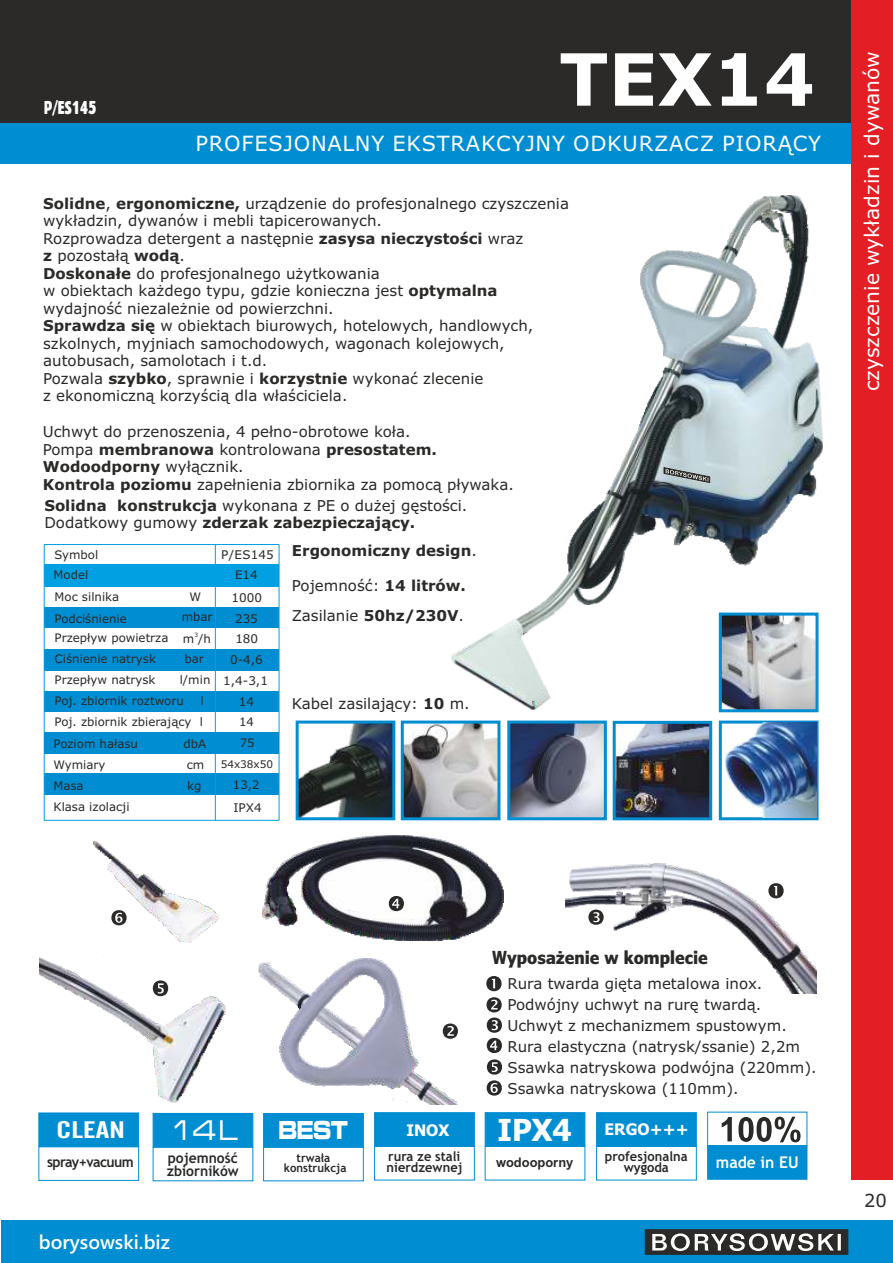
<style>
.page{position:relative;width:893px;height:1263px;background:#fff}
.page>*{position:absolute;margin:0;border:0;box-sizing:border-box;transform-origin:0 0}
.t1{font:700 72px "Verdana";color:#fefefe}
.t2{font:29.55px "Microgramma D Medi Exte";color:#fefefe}
.t3{font:27px "Microgramma D Bold Exte";color:#fefefe;scale:.76 1}
.t4{font:23.7px "Alternate Gothic No 2 BT";color:#fefefe;scale:1.47 1}
.t5{font:21px "Verdana";letter-spacing:.035em;color:#fefefe}
.t6{font:20.25px "Verdana";color:#fefefe}
.t7{font:600 19.65px "Yu Gothic UI";color:#fefefe}
.t8{font:700 condensed 18px "Verdana Pro";color:#2b2a29}
.t9{font:18px "Gothic 821 Condensed BT";color:#fefefe}
.t10{font:18px "Verdana";color:#2b2a29}
.t11{font:700 16.2px "Trebuchet MS";color:#fefefe}
.t12{font:700 15.9px "Tahoma";color:#fefefe}
.t13{font:15px/17.5px "Verdana";color:#2b2a29}
.t14{font:700 15px/17.5px "Verdana";color:#2b2a29}
.t15{font:700 14.4px/13.4px "Trebuchet MS";color:#2b2a29}
.t16{font:700 14.4px "Trebuchet MS";letter-spacing:-.04em;color:#2b2a29}
.t17{font:700 13.35px/11.6px "Trebuchet MS";color:#2b2a29}
.t18{font:700 13.35px "Arial";color:#2b2a29}
.t19{font:12px/20.7px "Verdana";color:#2b2a29;text-align:center}
.t20{font:11.7px/20.7px "Verdana";color:#2b2a29}
.t21{font:700 11.7px/9.9px "Trebuchet MS";color:#2b2a29;text-align:center}
.t22{font:10.5px "Verdana";color:#2b2a29}
.t23{font:5.85px "Verdana";color:#2b2a29}
.s1{font-weight:700}
.s2{font-weight:400}
.s3{font-size:30.45px}
</style>
<div class="page">
<div style="left:0;top:123px;width:853px;height:41px;background:#008dd2"></div>
<img style="left:451px;top:196px;width:372px;height:513px">
<div style="left:0;top:0;width:853px;height:123px;background:#2b2a29"></div>
<div style="left:851px;top:0;width:42px;height:1180px;background:#e31e24"></div>
<div style="left:1px;top:1220px;width:892px;height:43px;background:#008dd2"></div>
<svg style="left:645px;top:1229px;width:203px;height:25px;background:#606060"></svg>
<svg style="left:663px;top:467px;width:47px;height:17px"></svg>
<div style="left:44px;top:608px;width:235px;height:20px;background:#008dd2"></div>
<div style="left:44px;top:774px;width:235px;height:21px;background:#008dd2"></div>
<div style="left:44px;top:691px;width:235px;height:20px;background:#008dd2"></div>
<div style="left:44px;top:649px;width:235px;height:21px;background:#008dd2"></div>
<div style="left:44px;top:564px;width:235px;height:23px;background:#00a0e3"></div>
<hr style="left:215px;top:544px;width:1px;height:276px;background:#00a0e3">
<hr style="left:44px;top:544px;width:235px;height:1px;background:#00a0e3">
<hr style="left:44px;top:545px;width:1px;height:275px;background:#00a0e3">
<hr style="left:279px;top:544px;width:1px;height:276px;background:#00a0e3">
<div style="left:44px;top:732px;width:235px;height:21px;background:#008dd2"></div>
<img style="left:511px;top:724px;width:92px;height:92px">
<img style="left:405px;top:724px;width:91px;height:92px">
<div style="left:401px;top:720px;width:99px;height:100px;border:3px solid #008dd2"></div>
<div style="left:507px;top:720px;width:100px;height:100px;border:3px solid #008dd2"></div>
<img style="left:617px;top:725px;width:91px;height:91px">
<div style="left:613px;top:721px;width:99px;height:99px;border:3px solid #008dd2"></div>
<img style="left:300px;top:724px;width:91px;height:92px">
<div style="left:296px;top:720px;width:99px;height:100px;border:3px solid #008dd2"></div>
<div style="left:719px;top:720px;width:99px;height:100px;border:3px solid #008dd2"></div>
<img style="left:726px;top:723px;width:91px;height:95px">
<img style="left:723px;top:616px;width:91px;height:92px">
<div style="left:719px;top:612px;width:99px;height:100px;border:3px solid #008dd2"></div>
<svg style="left:486px;top:976px;width:16px;height:15px"></svg>
<svg style="left:486px;top:997px;width:16px;height:56px"></svg>
<svg style="left:487px;top:1059px;width:15px;height:15px"></svg>
<svg style="left:487px;top:1080px;width:15px;height:15px"></svg>
<hr style="left:44px;top:820px;width:235px;height:1px;background:#00a0e3">
<img style="left:40px;top:957px;width:186px;height:146px">
<img style="left:262px;top:836px;width:241px;height:104px">
<img style="left:93px;top:841px;width:126px;height:101px">
<img style="left:258px;top:959px;width:199px;height:145px">
<img style="left:565px;top:863px;width:251px;height:130px">
<svg style="left:768px;top:883px;width:16px;height:15px"></svg>
<svg style="left:443px;top:1023px;width:15px;height:16px"></svg>
<svg style="left:588px;top:909px;width:16px;height:16px"></svg>
<svg style="left:389px;top:896px;width:15px;height:15px"></svg>
<svg style="left:153px;top:980px;width:15px;height:16px"></svg>
<svg style="left:111px;top:910px;width:16px;height:15px"></svg>
<div style="left:263px;top:1113px;width:101px;height:34px;background:#008dd2"></div>
<div style="left:263px;top:1147px;width:101px;height:34px;border:1px solid #008dd2"></div>
<svg style="left:707px;top:1117px;width:100px;height:63px"></svg>
<div style="left:485px;top:1112px;width:100px;height:34px;background:#008dd2"></div>
<div style="left:485px;top:1146px;width:100px;height:34px;border:1px solid #008dd2"></div>
<div style="left:374px;top:1112px;width:101px;height:34px;background:#008dd2"></div>
<div style="left:374px;top:1146px;width:101px;height:34px;border:1px solid #008dd2"></div>
<div style="left:596px;top:1112px;width:101px;height:34px;background:#008dd2"></div>
<div style="left:596px;top:1146px;width:101px;height:34px;border:1px solid #008dd2"></div>
<div style="left:152px;top:1113px;width:101px;height:35px;background:#008dd2"></div>
<div style="left:153px;top:1147px;width:100px;height:34px;border:1px solid #008dd2"></div>
<div style="left:38px;top:1112px;width:101px;height:34px;background:#008dd2"></div>
<div style="left:38px;top:1146px;width:101px;height:35px;border:1px solid #008dd2"></div>
<p class="t9" style="left:44px;top:100px;width:54px">P/ES145</p>
<h1 class="t1" style="left:559px;top:51px;width:257px">TEX14</h1>
<h3 class="t5" style="left:196px;top:135px;width:627px">PROFESJONALNY EKSTRAKCYJNY ODKURZACZ PIORĄCY</h3>
<p class="t13" style="left:43px;top:196px;width:527px"><span class="s1">Solidne</span>, <span class="s1">ergonomiczne,</span> urządzenie do profesjonalnego czyszczenia wykładzin, dywanów i mebli tapicerowanych.<br>Rozprowadza detergent a następnie <span class="s1">zasysa nieczystości</span> wraz<br><span class="s1">z</span> pozostałą <span class="s1">wodą</span>.<br><span class="s1">Doskonałe</span> do profesjonalnego użytkowania<br>w obiektach każdego typu, gdzie konieczna jest <span class="s1">optymalna </span>wydajność niezależnie od powierzchni.<br><span class="s1">Sprawdza się</span> w obiektach biurowych, hotelowych, handlowych, szkolnych, myjniach samochodowych, wagonach kolejowych, autobusach, samolotach i t.d.<br>Pozwala <span class="s1">szybko</span>, sprawnie i <span class="s1">korzystnie</span> wykonać zlecenie<br>z ekonomiczną korzyścią dla właściciela.</p>
<p class="t13" style="left:43px;top:424px;width:473px">Uchwyt do przenoszenia, 4 pełno-obrotowe koła.<br>Pompa <span class="s1">membranowa</span> kontrolowana <span class="s1">presostatem.<br>Wodoodporny</span> wyłącznik.<br><span class="s1">Kontrola poziomu</span> zapełnienia zbiornika za pomocą pływaka.</p>
<p class="t14" style="left:44px;top:498px;width:424px">Solidna konstrukcja <span class="s2">wykonana z PE o dużej gęstości.<br>Dodatkowy gumowy</span> zderzak zabezpieczający.</p>
<p class="t19" style="left:221px;top:545px;width:54px">P/ES145</p>
<p class="t19" style="left:223px;top:588px;width:46px">1000<br>235<br>180<br>0-4,6<br>1,4-3,1<br>14</p>
<p class="t20" style="left:239px;top:712px;width:16px">14</p>
<p class="t22" style="left:221px;top:760px;width:54px">54x38x50</p>
<p class="t20" style="left:233px;top:776px;width:28px">13,2</p>
<p class="t19" style="left:233px;top:799px;width:30px">IPX4</p>
<p class="t20" style="left:54px;top:545px;width:45px">Symbol</p>
<p class="t20" style="left:55px;top:587px;width:66px">Moc silnika</p>
<p class="t20" style="left:190px;top:587px;width:13px">W</p>
<p class="t20" style="left:55px;top:609px;width:74px">Podciśnienie</p>
<p class="t20" style="left:182px;top:608px;width:32px">mbar</p>
<p class="t20" style="left:55px;top:628px;width:115px">Przepływ powietrza</p>
<p class="t23" style="left:194px;top:632px;width:5px">3</p>
<p class="t20" style="left:54px;top:566px;width:36px">Model</p>
<p class="t19" style="left:235px;top:566px;width:24px">E14</p>
<p class="t20" style="left:183px;top:629px;width:29px">m /h</p>
<p class="t20" style="left:55px;top:650px;width:103px">Ciśnienie natrysk</p>
<p class="t20" style="left:184px;top:649px;width:21px">bar</p>
<p class="t20" style="left:55px;top:670px;width:102px">Przepływ natrysk</p>
<p class="t20" style="left:55px;top:670px;width:157px;text-indent:125px">l/min<br>Poj. zbiornik roztworu</p>
<p class="t20" style="left:55px;top:691px;width:151px;text-align:right">l<br>Poj. zbiornik zbierający l</p>
<p class="t20" style="left:54px;top:755px;width:53px">Wymiary</p>
<p class="t20" style="left:187px;top:755px;width:19px">cm</p>
<p class="t20" style="left:54px;top:776px;width:32px">Masa</p>
<p class="t20" style="left:187px;top:776px;width:16px">kg</p>
<p class="t20" style="left:54px;top:798px;width:78px">Klasa izolacji</p>
<p class="t20" style="left:54px;top:735px;width:86px">Poziom hałasu</p>
<p class="t20" style="left:184px;top:735px;width:24px">dbA</p>
<p class="t20" style="left:240px;top:733px;width:16px">75</p>
<p class="t14" style="left:292px;top:543px;width:186px">Ergonomiczny design<span class="s2">.</span></p>
<p class="t13" style="left:292px;top:578px;width:176px">Pojemność: <span class="s1">14 litrów.</span></p>
<p class="t13" style="left:292px;top:608px;width:174px">Zasilanie <span class="s1">50hz/230V</span>.</p>
<p class="t13" style="left:292px;top:696px;width:179px">Kabel zasilający: <span class="s1">10</span> m.</p>
<h3 class="t6" style="left:864px;top:391px;width:342px;rotate:-90deg">czyszczenie wykładzin i dywanów</h3>
<p class="t8" style="left:492px;top:951px;width:217px">Wyposażenie w komplecie</p>
<p class="t13" style="left:507px;top:974px;width:311px;line-height:21px">Rura twarda gięta metalowa inox.<br>Podwójny uchwyt na rurę twardą.<br>Uchwyt z mechanizmem spustowym.<br>Rura elastyczna (natrysk/ssanie) 2,2m Ssawka natryskowa podwójna (220mm).<br>Ssawka natryskowa (110mm).</p>
<h3 class="t4" style="left:57px;top:1120px;width:48px">CLEAN</h3>
<h2 class="t2" style="left:170px;top:1117px;width:70px">14L</h2>
<h3 class="t3" style="left:278px;top:1118px;width:93px">BEST</h3>
<p class="t12" style="left:406px;top:1124px;width:44px">INOX</p>
<p class="t12" style="left:497px;top:1123px;width:193px"><span class="s3">IPX4</span> ERGO+++</p>
<p class="t17" style="left:605px;top:1152px;width:84px;line-height:10.8px;text-align:center">profesjonalna wygoda</p>
<p class="t11" style="left:716px;top:1156px;width:84px">made in EU</p>
<p class="t17" style="left:387px;top:1151px;width:77px">rura ze stali nierdzewnej</p>
<p class="t15" style="left:167px;top:1152px;width:74px">pojemność zbiorników</p>
<p class="t21" style="left:284px;top:1154px;width:64px">trwała konstrukcja</p>
<p class="t16" style="left:47px;top:1157px;width:88px">spray+vacuum</p>
<p class="t18" style="left:496px;top:1157px;width:79px">wodooporny</p>
<h3 class="t7" style="left:39px;top:1234px;width:132px">borysowski.biz</h3>
<p class="t10" style="left:864px;top:1193px;width:24px">20</p>
</div>
